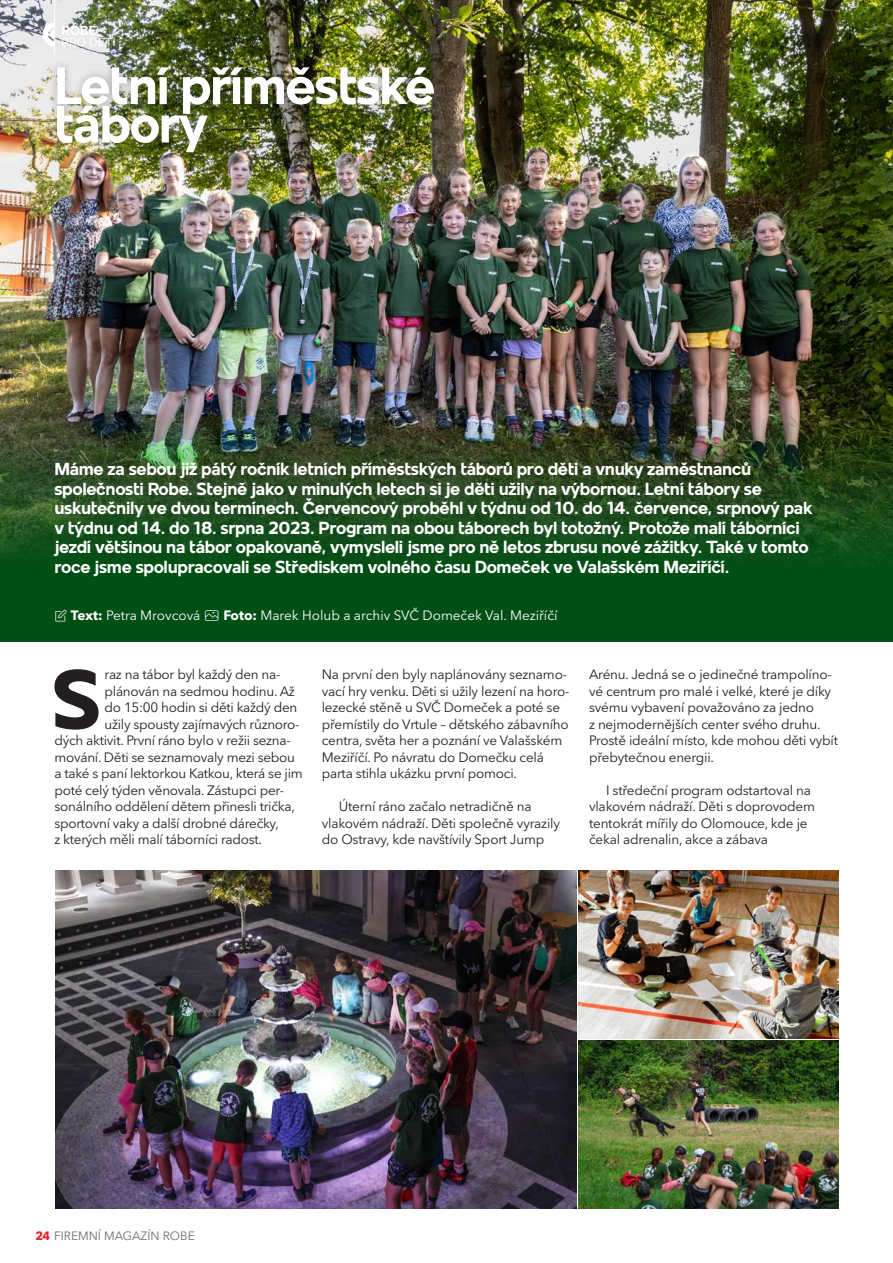
<style>
.page{position:relative;width:893px;height:1263px;background:#fff}
.page>*{position:absolute;margin:0;border:0;box-sizing:border-box;transform-origin:0 0}
.t1{font:800 86.25px "Mollen";color:#231f20}
.t2{font:700 54px/38.4px "Mollen";letter-spacing:-.03em;color:#fff}
.t3{font:700 18px/19.5px "Mollen";letter-spacing:-.02em;color:#fff}
.t4{font:13.5px/16.5px "Avenir Next LT Pro";letter-spacing:-.015em;color:#231f20}
.t5{font:13.5px "Avenir Next LT Pro";color:#fff}
.t6{font:700 13.5px "Mollen";color:#fff}
.t7{font:12px "Avenir Next LT Pro";color:#6c6d70}
.t8{font:12px "Mollen";color:#fff}
.s1{font-weight:700}
.s2{font-weight:700;color:#ee1d23}
</style>
<div class="page">
<div style="left:0;top:0;width:893px;height:642px;background:#004f14"></div>
<img style="left:0;top:0;width:893px;height:563px">
<img style="left:55px;top:870px;width:521px;height:339px">
<hr style="left:54px;top:0;width:1px;height:54px;background:#fff">
<svg style="left:43px;top:22px;width:11px;height:25px"></svg>
<img style="left:578px;top:870px;width:260px;height:169px">
<img style="left:578px;top:1041px;width:260px;height:168px">
<div style="left:48px;top:58px;width:395px;height:103px;background:#231f20;opacity:.3"></div>
<p class="t6" style="left:61px;top:22px;width:37px">ROBE</p>
<p class="t8" style="left:61px;top:35px;width:56px">PRO DĚTI</p>
<h2 class="t2" style="left:54px;top:66px;width:383px">Letní příměstské tábory</h2>
<p class="t3" style="left:54px;top:459px;width:760px">Máme za sebou již pátý ročník letních příměstských táborů pro děti a vnuky zaměstnanců společnosti Robe. Stejně jako v minulých letech si je děti užily na výbornou. Letní tábory se uskutečnily ve dvou termínech. Červencový proběhl v týdnu od 10. do 14. července, srpnový pak v týdnu od 14. do 18. srpna 2023. Program na obou táborech byl totožný. Protože malí táborníci jezdí většinou na tábor opakovaně, vymysleli jsme pro ně letos zbrusu nové zážitky. Také v tomto roce jsme spolupracovali se Střediskem volného času Domeček ve Valašském Meziříčí.</p>
<p class="t5" style="left:54px;top:607px;width:148px">▼ <span class="s1">Text:</span> Petra Mrovcová</p>
<p class="t5" style="left:223px;top:607px;width:336px"><span class="s1">Foto:</span> Marek Holub a archiv SVČ Domeček Val. Meziříčí</p>
<h1 class="t1" style="left:52px;top:650px;width:51px">S</h1>
<p class="t4" style="left:105px;top:666px;width:177px">raz na tábor byl každý den na-</p>
<p class="t4" style="left:105px;top:683px;width:192px">plánován na sedmou hodinu. Až</p>
<p class="t4" style="left:105px;top:699px;width:194px">do 15:00 hodin si děti každý den</p>
<p class="t4" style="left:105px;top:716px;width:196px">užily spousty zajímavých různoro-</p>
<p class="t4" style="left:54px;top:732px;width:238px">dých aktivit. První ráno bylo v režii sezna-</p>
<p class="t4" style="left:54px;top:749px;width:242px">mování. Děti se seznamovaly mezi sebou</p>
<p class="t4" style="left:54px;top:765px;width:250px">a také s paní lektorkou Katkou, která se jim</p>
<p class="t4" style="left:54px;top:782px;width:231px">poté celý týden věnovala. Zástupci per-</p>
<p class="t4" style="left:54px;top:798px;width:242px">sonálního oddělení dětem přinesli trička,</p>
<p class="t4" style="left:54px;top:815px;width:226px">sportovní vaky a další drobné dárečky,</p>
<p class="t4" style="left:54px;top:831px;width:209px">z kterých měli malí táborníci radost.</p>
<p class="t4" style="left:322px;top:666px;width:249px">Na první den byly naplánovány seznamo&shy;vací hry venku. Děti si užily lezení na horo&shy;lezecké stěně u SVČ Domeček a poté se přemístily do Vrtule – dětského zábavního centra, světa her a poznání ve Valašském Meziříčí. Po návratu do Domečku celá parta stihla ukázku první pomoci.</p>
<p class="t4" style="left:322px;top:798px;width:240px;text-indent:17px">Úterní ráno začalo netradičně na vlakovém nádraží. Děti společně vyrazily do Ostravy, kde navštívily Sport Jump</p>
<p class="t4" style="left:589px;top:666px;width:250px">Arénu. Jedná se o jedinečné trampolíno&shy;vé centrum pro malé i velké, které je díky svému vybavení považováno za jedno<br>z nejmodernějších center svého druhu.<br>Prostě ideální místo, kde mohou děti vybít přebytečnou energii.</p>
<p class="t4" style="left:589px;top:782px;width:227px;text-indent:17px">I středeční program odstartoval na vlakovém nádraží. Děti s doprovodem tentokrát mířily do Olomouce, kde je čekal adrenalin, akce a zábava</p>
<p class="t7" style="left:36px;top:1228px;width:161px"><span class="s2">24</span> FIREMNÍ MAGAZÍN ROBE</p>
</div>
